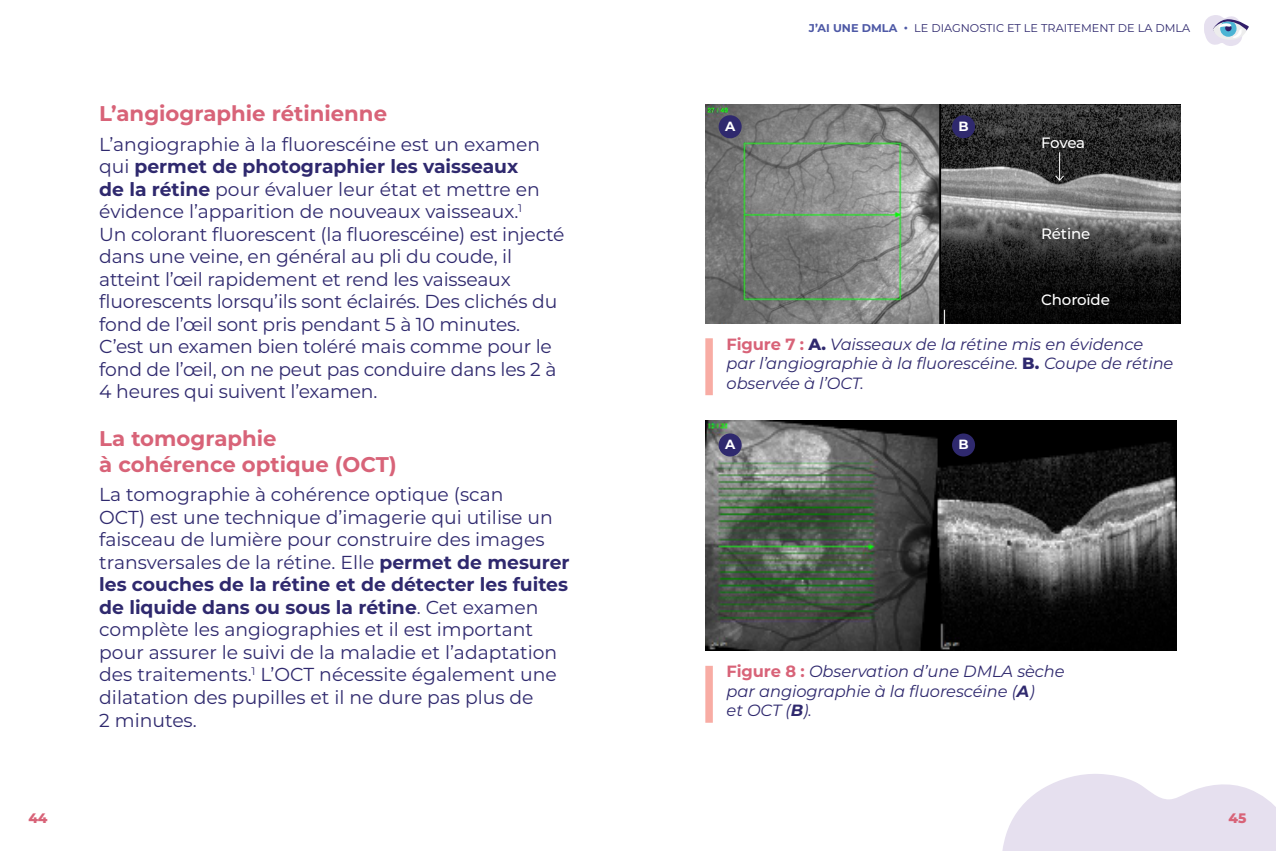
<style>
.page{position:relative;width:1276px;height:851px;background:#fff}
.page>*{position:absolute;margin:0;border:0;box-sizing:border-box;transform-origin:0 0}
.t1{font:700 21.25px/25.5px "Montserrat";color:#d86378}
.t2{font:18.75px/22.5px "Montserrat";color:#2f296e}
.t3{font:italic 16.25px/19.5px "Montserrat";letter-spacing:-.005em;color:#2f296e}
.t4{font:500 15px "Montserrat";letter-spacing:-.01em;color:#fff}
.t5{font:800 13.75px "Montserrat";color:#d86378}
.t6{font:700 13.38px "Montserrat";color:#fff}
.t7{font:11.25px "Montserrat";color:#2f296e}
.s1{font-weight:700}
.s2{font-weight:700;color:#4e59a6}
.s3{font-weight:700;font-style:normal;color:#d86378}
.s4{font-weight:800;font-style:normal}
</style>
<div class="page">
<svg style="left:1002px;top:774px;width:274px;height:76px"></svg>
<svg style="left:1204px;top:15px;width:45px;height:31px"></svg>
<div style="left:705px;top:338px;width:8px;height:57px;background:#f8aca4"></div>
<div style="left:705px;top:665px;width:8px;height:57px;background:#f8aca4"></div>
<img style="left:705px;top:104px;width:475px;height:219px">
<img style="left:705px;top:420px;width:471px;height:230px">
<svg style="left:1054px;top:152px;width:10px;height:29px"></svg>
<div style="left:718px;top:115px;width:23px;height:23px;background:#2f296e;border-radius:50%"></div>
<div style="left:718px;top:433px;width:23px;height:23px;background:#2f296e;border-radius:50%"></div>
<div style="left:952px;top:115px;width:23px;height:23px;background:#2f296e;border-radius:50%"></div>
<div style="left:952px;top:433px;width:23px;height:23px;background:#2f296e;border-radius:50%"></div>
<p class="t5" style="left:28px;top:807px;width:21px">44</p>
<p class="t1" style="left:99px;top:99px;width:289px">L’angiographie rétinienne</p>
<p class="t2" style="left:99px;top:132px;width:467px">L’angiographie à la fluorescéine est un examen qui <span class="s1">permet de photographier les vaisseaux<br>de la rétine</span> pour évaluer leur état et mettre en évidence l’apparition de nouveaux vaisseaux.<sup>1<br></sup>Un colorant fluorescent (la fluorescéine) est injecté dans une veine, en général au pli du coude, il atteint l’œil rapidement et rend les vaisseaux fluorescents lorsqu’ils sont éclairés. Des clichés du fond de l’œil sont pris pendant 5 à 10 minutes.<br>C’est un examen bien toléré mais comme pour le fond de l’œil, on ne peut pas conduire dans les 2 à 4 heures qui suivent l’examen.</p>
<p class="t1" style="left:99px;top:425px;width:299px">La tomographie<br>à cohérence optique (OCT)</p>
<p class="t2" style="left:99px;top:482px;width:472px">La tomographie à cohérence optique (scan<br>OCT) est une technique d’imagerie qui utilise un faisceau de lumière pour construire des images transversales de la rétine. Elle <span class="s1">permet de mesurer les couches de la rétine et de détecter les fuites de liquide dans ou sous la rétine</span>. Cet examen complète les angiographies et il est important pour assurer le suivi de la maladie et l’adaptation des traitements.<sup>1</sup> L’OCT nécessite également une dilatation des pupilles et il ne dure pas plus de<br>2 minutes.</p>
<p class="t6" style="left:725px;top:116px;width:12px">A</p>
<p class="t7" style="left:809px;top:20px;width:383px"><span class="s2">J’AI UNE DMLA •</span> LE DIAGNOSTIC ET LE TRAITEMENT DE LA DMLA</p>
<p class="t6" style="left:958px;top:116px;width:12px">B</p>
<p class="t4" style="left:1041px;top:132px;width:46px">Fovea</p>
<p class="t4" style="left:1041px;top:223px;width:51px">Rétine</p>
<p class="t4" style="left:1041px;top:289px;width:70px">Choroïde</p>
<p class="t3" style="left:726px;top:334px;width:448px"><span class="s3">Figure 7 :</span> <span class="s4">A.</span> Vaisseaux de la rétine mis en évidence par l’angiographie à la fluorescéine. <span class="s4">B.</span> Coupe de rétine observée à l’OCT.</p>
<p class="t6" style="left:725px;top:435px;width:12px">A</p>
<p class="t6" style="left:958px;top:435px;width:12px">B</p>
<p class="t3" style="left:726px;top:661px;width:339px"><span class="s3">Figure 8 :</span> Observation d’une DMLA sèche par angiographie à la fluorescéine (<span class="s1">A</span>)<br>et OCT (<span class="s1">B</span>).</p>
<p class="t5" style="left:1228px;top:807px;width:19px">45</p>
</div>
